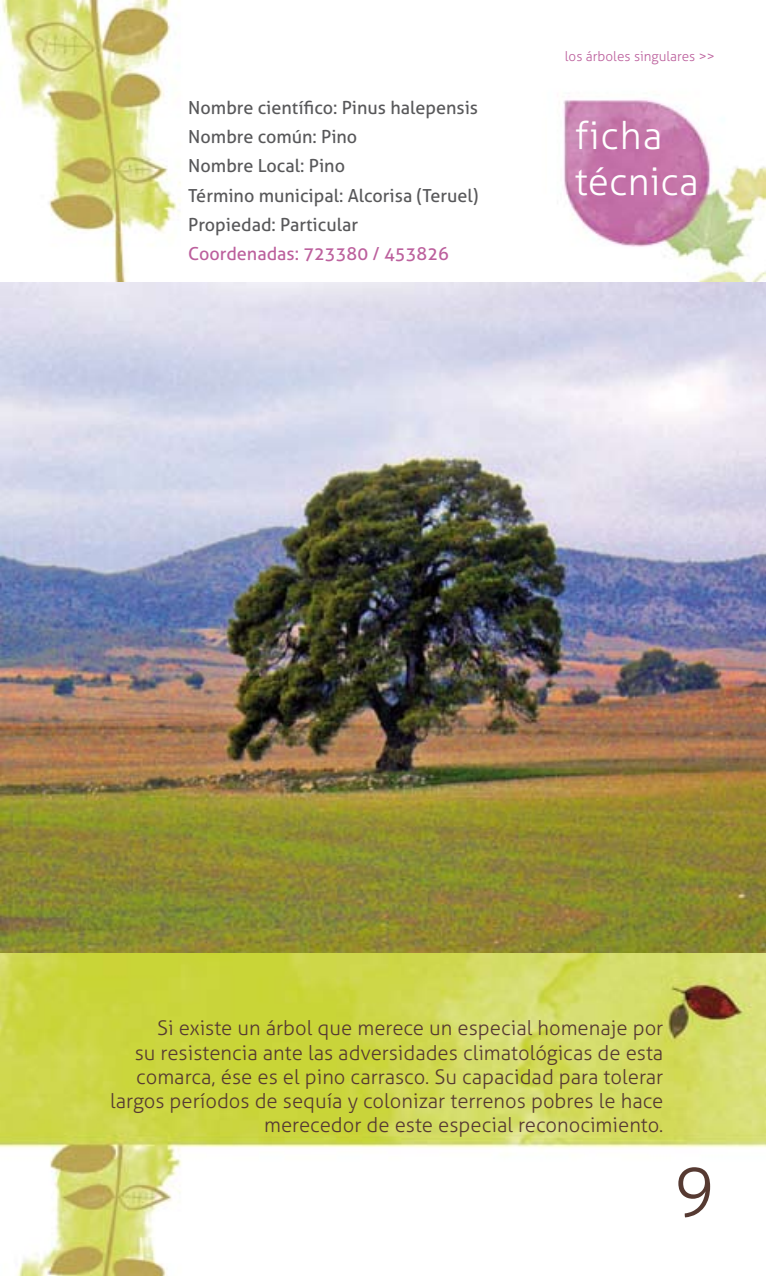
<style>
.page{position:relative;width:766px;height:1276px;background:#fff}
.page>*{position:absolute;margin:0;border:0;box-sizing:border-box;transform-origin:0 0}
.t1{font:300 67.5px "Aller";color:#563a32}
.t2{font:300 38.25px/45.9px "Aller";letter-spacing:.005em;color:#fff}
.t3{font:300 20.25px/24.3px "Aller";color:#563a32;text-align:right}
.t4{font:18px/29.2px "Aller";color:#58585a}
.t5{font:18px "Aller";color:#bc609d}
.t6{font:300 13.5px "Aller";color:#bc609d}
</style>
<div class="page">
<img style="left:0;top:289px;width:765px;height:987px">
<img style="left:0;top:0;width:765px;height:289px">
<p class="t4" style="left:188px;top:93px;width:292px">Nombre científico: Pinus halepensis<br>Nombre común: Pino<br>Nombre Local: Pino<br>Término municipal: Alcorisa (Teruel)<br>Propiedad: Particular</p>
<p class="t5" style="left:188px;top:243px;width:262px">Coordenadas: 723380 / 453826</p>
<p class="t6" style="left:564px;top:48px;width:151px">los árboles singulares &gt;&gt;</p>
<h2 class="t2" style="left:574px;top:112px;width:125px">ficha técnica</h2>
<p class="t3" style="left:110px;top:1016px;width:554px">Si existe un árbol que merece un especial homenaje por<br>su resistencia ante las adversidades climatológicas de esta comarca, ése es el pino carrasco. Su capacidad para tolerar largos períodos de sequía y colonizar terrenos pobres le hace merecedor de este especial reconocimiento.</p>
<h1 class="t1" style="left:674px;top:1146px;width:42px">9</h1>
</div>
